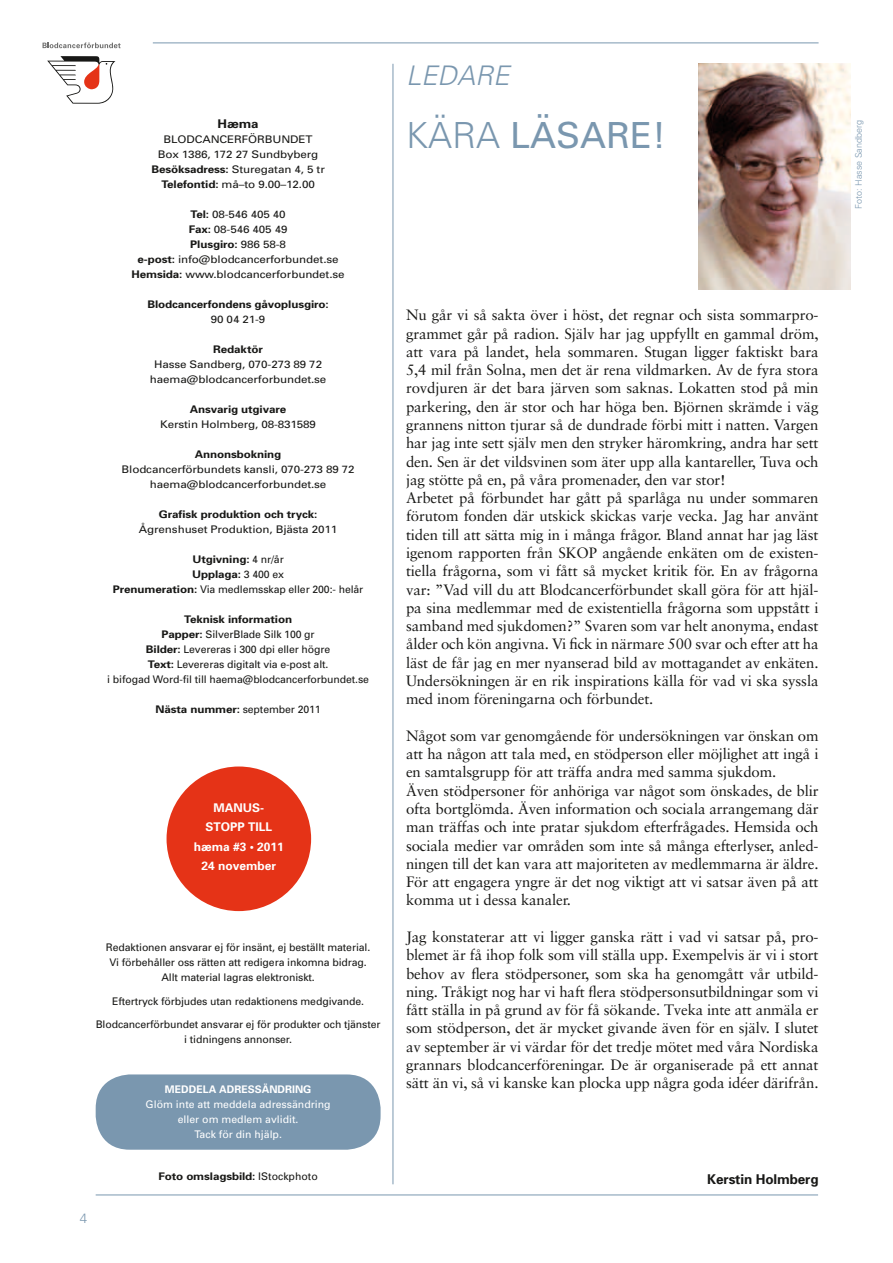
<style>
.page{position:relative;width:893px;height:1263px;background:#fff}
.page>*{position:absolute;margin:0;border:0;box-sizing:border-box;transform-origin:0 0}
.t1{font:36px "Univers";color:#7a97af}
.t2{font:italic 300 27px "Univers";color:#7a97af}
.t3{font:15px/18.3px "Sabon";letter-spacing:-.01em;color:#181816}
.t4{font:700 13.5px "Univers";letter-spacing:-.01em;color:#181816}
.t5{font:300 13.5px "Univers";color:#7a97af}
.t6{font:700 12px/19.5px "Univers";color:#fff;text-align:center}
.t7{font:700 12px "Univers";color:#181816;scale:1.11 1}
.t8{font:10.5px/15px "Univers";letter-spacing:-.01em;color:#181816;text-align:center}
.t9{font:10.5px/15px "Univers";letter-spacing:-.01em;color:#181816;text-align:center;scale:1.11 1}
.t10{font:700 10.5px "Univers";letter-spacing:-.01em;color:#181816;scale:1.11 1}
.t11{font:10.5px/15px "Univers";color:#fff;text-align:center}
.t12{font:700 10.5px "Univers";color:#fff}
.t13{font:300 9px "Univers";color:#7a97af}
.s1{font-weight:700}
.s2{font-weight:400}
.s3{font-weight:300}
</style>
<div class="page">
<hr style="left:96px;top:1194px;width:722px;height:1px;background:#7a97af">
<hr style="left:393px;top:64px;width:1px;height:1120px;background:#7a97af">
<svg style="left:47px;top:56px;width:68px;height:48px"></svg>
<svg style="left:43px;top:43px;width:78px;height:5px"></svg>
<hr style="left:153px;top:43px;width:666px;height:1px;background:#7a97af">
<img style="left:699px;top:64px;width:151px;height:225px">
<div style="left:96px;top:1074px;width:285px;height:76px;background:#7a97af;border-radius:34px"></div>
<div style="left:167px;top:766px;width:144px;height:145px;background:#e53317;border-radius:50%"></div>
<p class="t7" style="left:218px;top:117px;width:38px">Hæma</p>
<p class="t9" style="left:151px;top:132px;width:158px">BLODCANCERFÖRBUNDET<br>Box 1386, 172 27 Sundbyberg<br><span class="s1">Besöksadress:</span> Sturegatan 4, 5 tr<br><span class="s1">Telefontid:</span> må–to 9.00–12.00</p>
<p class="t9" style="left:132px;top:207px;width:194px"><span class="s1">Tel:</span> 08-546 405 40<br><span class="s1">Fax:</span> 08-546 405 49<br><span class="s1">Plusgiro:</span> 986 58-8<br><span class="s1">e-post:</span> info@blodcancerforbundet.se<br><span class="s1">Hemsida:</span> www.blodcancerforbundet.se</p>
<p class="t10" style="left:147px;top:298px;width:165px">Blodcancerfondens gåvoplusgiro:</p>
<p class="t9" style="left:211px;top:312px;width:51px">90 04 21-9</p>
<p class="t10" style="left:213px;top:343px;width:46px">Redaktör</p>
<p class="t9" style="left:150px;top:357px;width:161px">Hasse Sandberg, 070-273 89 72 haema@blodcancerforbundet.se</p>
<p class="t10" style="left:190px;top:403px;width:88px">Ansvarig utgivare</p>
<p class="t9" style="left:160px;top:417px;width:142px">Kerstin Holmberg, 08-831589</p>
<p class="t10" style="left:195px;top:448px;width:79px">Annonsbokning</p>
<p class="t9" style="left:122px;top:462px;width:211px">Blodcancerförbundets kansli, 070-273 89 72 haema@blodcancerforbundet.se</p>
<p class="t10" style="left:159px;top:508px;width:144px">Grafisk produktion och tryck:</p>
<p class="t9" style="left:139px;top:522px;width:180px">Ågrenshuset Produktion, Bjästa 2011</p>
<p class="t8" style="left:113px;top:552px;width:252px"><span class="s1">Utgivning:</span> 4 nr/år<br><span class="s1">Upplaga:</span> 3 400 ex<br><span class="s1">Prenumeration:</span> Via medlemsskap eller 200:- helår</p>
<p class="t8" style="left:107px;top:612px;width:263px"><span class="s1">Teknisk information<br>Papper:</span> SilverBlade Silk 100 gr<br><span class="s1">Bilder:</span> Levereras i 300 dpi eller högre<br><span class="s1">Text:</span> Levereras digitalt via e-post alt.<br>i bifogad Word-fil till haema@blodcancerforbundet.se</p>
<p class="t8" style="left:155px;top:702px;width:167px"><span class="s1">Nästa nummer:</span> september 2011</p>
<p class="t6" style="left:194px;top:798px;width:92px">MANUS-<br>STOPP TILL hæma #3 • 2011<br>24 november</p>
<p class="t8" style="left:106px;top:940px;width:266px">Redaktionen ansvarar ej för insänt, ej beställt material.<br>Vi förbehåller oss rätten att redigera inkomna bidrag.<br>Allt material lagras elektroniskt.</p>
<p class="t8" style="left:112px;top:993px;width:254px">Eftertryck förbjudes utan redaktionens medgivande.</p>
<p class="t8" style="left:96px;top:1017px;width:286px">Blodcancerförbundet ansvarar ej för produkter och tjänster i tidningens annonser.</p>
<p class="t5" style="left:80px;top:1210px;width:9px">4</p>
<p class="t12" style="left:165px;top:1083px;width:18px">Meddela</p>
<p class="t12" style="left:219px;top:1083px;width:9px">adressändr</p>
<p class="t12" style="left:292px;top:1083px;width:12px">ing</p>
<p class="t11" style="left:146px;top:1096px;width:186px">Glöm inte att meddela adressändring eller om medlem avlidit.<br>Tack för din hjälp.</p>
<p class="t10" style="left:158px;top:1170px;width:145px">Foto omslagsbild: <span class="s2">IStockphoto</span></p>
<h2 class="t2" style="left:406px;top:59px;width:105px">LEDARE</h2>
<h1 class="t1" style="left:406px;top:112px;width:262px"><span class="s3">KÄRA</span> LÄSARE!</h1>
<p class="t3" style="left:406px;top:306px;width:414px">Nu går vi så sakta över i höst, det regnar och sista sommarpro&shy;grammet går på radion. Själv har jag uppfyllt en gammal dröm, att vara på landet, hela sommaren. Stugan ligger faktiskt bara 5,4 mil från Solna, men det är rena vildmarken. Av de fyra stora rovdjuren är det bara järven som saknas. Lokatten stod på min parkering, den är stor och har höga ben. Björnen skrämde i väg grannens nitton tjurar så de dundrade förbi mitt i natten. Vargen har jag inte sett själv men den stryker häromkring, andra har sett den. Sen är det vildsvinen som äter upp alla kantareller, Tuva och jag stötte på en, på våra promenader, den var stor!<br>Arbetet på förbundet har gått på sparlåga nu under sommaren förutom fonden där utskick skickas varje vecka. Jag har använt tiden till att sätta mig in i många frågor. Bland annat har jag läst igenom rapporten från SKOP angående enkäten om de existen&shy;tiella frågorna, som vi fått så mycket kritik för. En av frågorna var: ”Vad vill du att Blodcancerförbundet skall göra för att hjäl&shy;pa sina medlemmar med de existentiella frågorna som uppstått i samband med sjukdomen?” Svaren som var helt anonyma, endast ålder och kön angivna. Vi fick in närmare 500 svar och efter att ha läst de får jag en mer nyanserad bild av mottagandet av enkäten.<br>Undersökningen är en rik inspirations källa för vad vi ska syssla med inom föreningarna och förbundet.</p>
<p class="t3" style="left:406px;top:726px;width:414px">Något som var genomgående för undersökningen var önskan om att ha någon att tala med, en stödperson eller möjlighet att ingå i en samtalsgrupp för att träffa andra med samma sjukdom.<br>Även stödpersoner för anhöriga var något som önskades, de blir ofta bortglömda. Även information och sociala arrangemang där man träffas och inte pratar sjukdom efterfrågades. Hemsida och sociala medier var områden som inte så många efterlyser, anled&shy;ningen till det kan vara att majoriteten av medlemmarna är äldre.<br>För att engagera yngre är det nog viktigt att vi satsar även på att komma ut i dessa kanaler.</p>
<p class="t3" style="left:406px;top:927px;width:414px;text-align:justify">Jag konstaterar att vi ligger ganska rätt i vad vi satsar på, pro&shy;blemet är få ihop folk som vill ställa upp. Exempelvis är vi i stort behov av flera stödpersoner, som ska ha genomgått vår utbild&shy;ning. Tråkigt nog har vi haft flera stödpersonsutbildningar som vi fått ställa in på grund av för få sökande. Tveka inte att anmäla er som stödperson, det är mycket givande även för en själv. I slutet av september är vi värdar för det tredje mötet med våra Nordiska grannars blodcancerföreningar. De är organiserade på ett annat sätt än vi, så vi kanske kan plocka upp några goda idéer därifrån.</p>
<p class="t4" style="left:707px;top:1171px;width:113px">Kerstin Holmberg</p>
<p class="t13" style="left:853px;top:209px;width:90px;rotate:-90deg">Foto: Hasse Sandberg</p>
</div>
